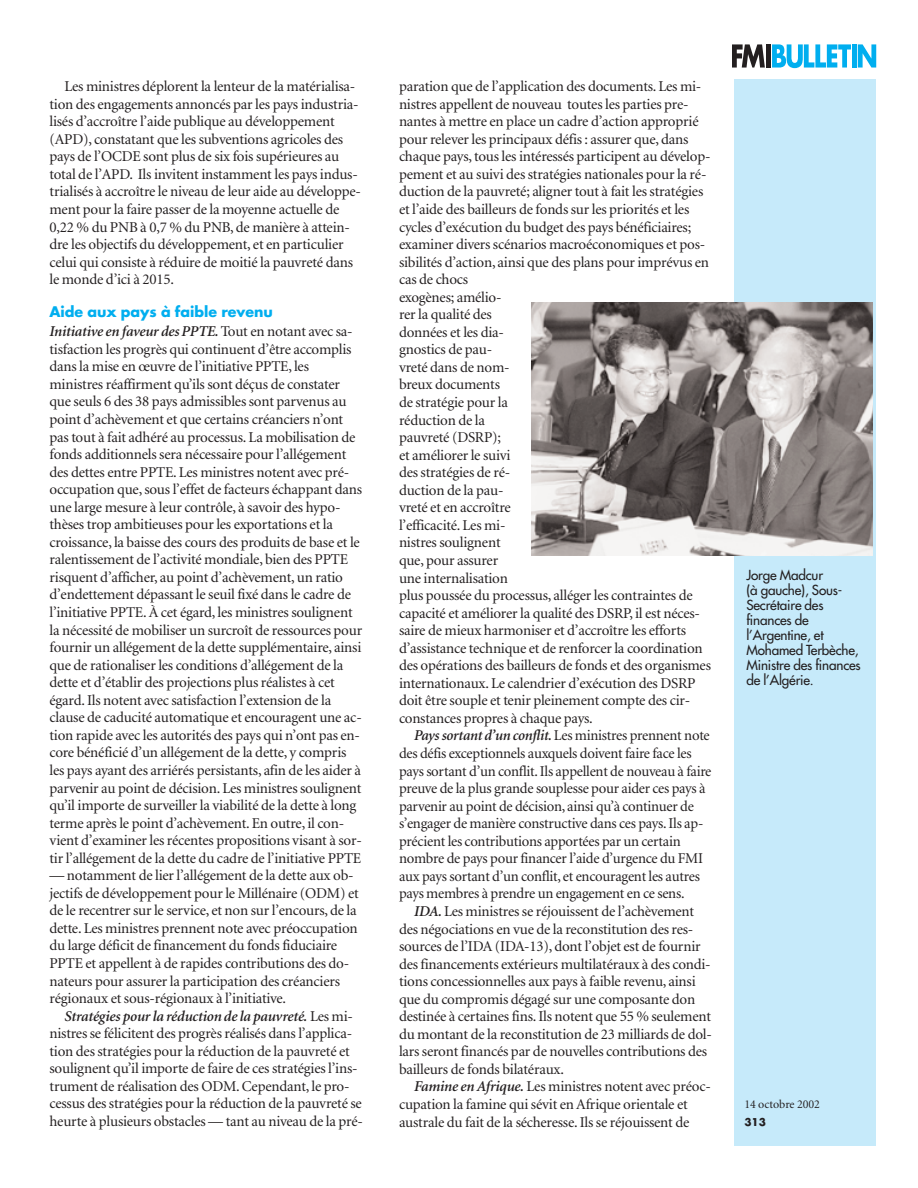
<style>
.page{position:relative;width:918px;height:1188px;background:#fff}
.page>*{position:absolute;margin:0;border:0;box-sizing:border-box;transform-origin:0 0}
.t1{font:15px/17.5px "Minion";letter-spacing:-.015em;color:#231f20}
.t2{font:700 14.25px "Futura";color:#00aeef}
.t3{font:13.5px/15px "Futura";letter-spacing:-.01em;color:#231f20}
.t4{font:12px "Minion";color:#231f20}
.t5{font:700 10.5px "Futura";color:#231f20}
.s1{font-weight:600;font-style:italic}
</style>
<div class="page">
<svg style="left:772px;top:44px;width:79px;height:24px"></svg>
<div style="left:852px;top:44px;width:5px;height:24px;background:#00aeef"></div>
<svg style="left:858px;top:44px;width:18px;height:24px"></svg>
<svg style="left:732px;top:44px;width:33px;height:24px"></svg>
<div style="left:766px;top:44px;width:5px;height:24px;background:#231f20"></div>
<div style="left:734px;top:79px;width:142px;height:1067px;background:#c6eafa"></div>
<img style="left:532px;top:302px;width:341px;height:253px">
<p class="t1" style="left:50px;top:79px;width:313px;text-indent:15px">Les ministres déplorent la lenteur de la matérialisa&shy;tion des engagements annoncés par les pays industria&shy;lisés d’accroître l’aide publique au développement (APD), constatant que les subventions agricoles des pays de l’OCDE sont plus de six fois supérieures au total de l’APD. Ils invitent instamment les pays indus&shy;trialisés à accroître le niveau de leur aide au développe&shy;ment pour la faire passer de la moyenne actuelle de 0,22 % du PNB à 0,7 % du PNB, de manière à attein&shy;dre les objectifs du développement, et en particulier celui qui consiste à réduire de moitié la pauvreté dans le monde d’ici à 2015.</p>
<p class="t2" style="left:50px;top:305px;width:225px">Aide aux pays à faible revenu</p>
<p class="t1" style="left:50px;top:324px;width:314px"><span class="s1">Initiative en faveur des PPTE.</span>Tout en notant avec sa&shy;tisfaction les progrès qui continuent d’être accomplis dans la mise en œuvre de l’initiative PPTE, les ministres réaffirment qu’ils sont déçus de constater que seuls 6 des 38 pays admissibles sont parvenus au point d’achèvement et que certains créanciers n’ont pas tout à fait adhéré au processus. La mobilisation de fonds additionnels sera nécessaire pour l’allégement des dettes entre PPTE. Les ministres notent avec pré&shy;occupation que, sous l’effet de facteurs échappant dans une large mesure à leur contrôle, à savoir des hypo&shy;thèses trop ambitieuses pour les exportations et la croissance, la baisse des cours des produits de base et le ralentissement de l’activité mondiale, bien des PPTE risquent d’afficher, au point d’achèvement, un ratio d’endettement dépassant le seuil fixé dans le cadre de l’initiative PPTE. À cet égard, les ministres soulignent la nécessité de mobiliser un surcroît de ressources pour fournir un allégement de la dette supplémentaire, ainsi que de rationaliser les conditions d’allégement de la dette et d’établir des projections plus réalistes à cet égard. Ils notent avec satisfaction l’extension de la clause de caducité automatique et encouragent une ac&shy;tion rapide avec les autorités des pays qui n’ont pas en&shy;core bénéficié d’un allégement de la dette, y compris les pays ayant des arriérés persistants, afin de les aider à parvenir au point de décision. Les ministres soulignent qu’il importe de surveiller la viabilité de la dette à long terme après le point d’achèvement. En outre, il con&shy;vient d’examiner les récentes propositions visant à sor&shy;tir l’allégement de la dette du cadre de l’initiative PPTE</p>
<p class="t1" style="left:50px;top:868px;width:311px">— notamment de lier l’allégement de la dette aux ob&shy;jectifs de développement pour le Millénaire (ODM) et de le recentrer sur le service, et non sur l’encours, de la dette. Les ministres prennent note avec préoccupation du large déficit de financement du fonds fiduciaire PPTE et appellent à de rapides contributions des do&shy;nateurs pour assurer la participation des créanciers régionaux et sous-régionaux à l’initiative.</p>
<p class="t1" style="left:50px;top:1008px;width:315px;text-indent:15px"><span class="s1">Stratégies pour la réduction de la pauvreté.</span> Les mi&shy;nistres se félicitent des progrès réalisés dans l’applica&shy;tion des stratégies pour la réduction de la pauvreté et soulignent qu’il importe de faire de ces stratégies l’ins&shy;trument de réalisation des ODM. Cependant, le pro&shy;cessus des stratégies pour la réduction de la pauvreté se heurte à plusieurs obstacles — tant au niveau de la pré-</p>
<p class="t1" style="left:399px;top:79px;width:314px">paration que de l’application des documents. Les mi&shy;nistres appellent de nouveau toutes les parties pre&shy;nantes à mettre en place un cadre d’action approprié pour relever les principaux défis : assurer que, dans chaque pays, tous les intéressés participent au dévelop&shy;pement et au suivi des stratégies nationales pour la ré&shy;duction de la pauvreté; aligner tout à fait les stratégies et l’aide des bailleurs de fonds sur les priorités et les cycles d’exécution du budget des pays bénéficiaires; examiner divers scénarios macroéconomiques et pos&shy;sibilités d’action, ainsi que des plans pour imprévus en cas de chocs<br>exogènes; amélio-<br>rer la qualité des<br>données et les dia-<br>gnostics de pau-<br>vreté dans de nom-<br>breux documents<br>de stratégie pour la<br>réduction de la<br>pauvreté (DSRP);<br>et améliorer le suivi<br>des stratégies de ré-<br>duction de la pau-<br>vreté et en accroître<br>l’efficacité. Les mi-<br>nistres soulignent<br>que, pour assurer<br>une internalisation<br>plus poussée du processus, alléger les contraintes de capacité et améliorer la qualité des DSRP, il est néces&shy;saire de mieux harmoniser et d’accroître les efforts d’assistance technique et de renforcer la coordination des opérations des bailleurs de fonds et des organismes internationaux. Le calendrier d’exécution des DSRP doit être souple et tenir pleinement compte des cir&shy;constances propres à chaque pays.</p>
<p class="t1" style="left:399px;top:728px;width:314px;text-indent:15px"><span class="s1">Pays sortant d’un conflit.</span>Les ministres prennent note des défis exceptionnels auxquels doivent faire face les pays sortant d’un conflit. Ils appellent de nouveau à faire preuve de la plus grande souplesse pour aider ces pays à parvenir au point de décision, ainsi qu’à continuer de s’engager de manière constructive dans ces pays. Ils ap&shy;précient les contributions apportées par un certain nombre de pays pour financer l’aide d’urgence du FMI aux pays sortant d’un conflit, et encouragent les autres pays membres à prendre un engagement en ce sens.</p>
<p class="t1" style="left:399px;top:904px;width:315px;text-indent:15px"><span class="s1">IDA.</span> Les ministres se réjouissent de l’achèvement des négociations en vue de la reconstitution des res&shy;sources de l’IDA (IDA-13), dont l’objet est de fournir des financements extérieurs multilatéraux à des condi&shy;tions concessionnelles aux pays à faible revenu, ainsi que du compromis dégagé sur une composante don destinée à certaines fins. Ils notent que 55 % seulement du montant de la reconstitution de 23 milliards de dol&shy;lars seront financés par de nouvelles contributions des bailleurs de fonds bilatéraux.</p>
<p class="t1" style="left:399px;top:1079px;width:313px;text-indent:15px"><span class="s1">Famine en Afrique.</span> Les ministres notent avec préoc&shy;cupation la famine qui sévit en Afrique orientale et australe du fait de la sécheresse. Ils se réjouissent de</p>
<p class="t3" style="left:746px;top:569px;width:116px">Jorge Madcur<br>(à gauche), Sous-<br>Secrétaire des finances de l’Argentine, et<br>Mohamed Terbèche,<br>Ministre des finances de l’Algérie.</p>
<p class="t4" style="left:744px;top:1099px;width:77px">14 octobre 2002</p>
<p class="t5" style="left:744px;top:1117px;width:23px">313</p>
</div>
